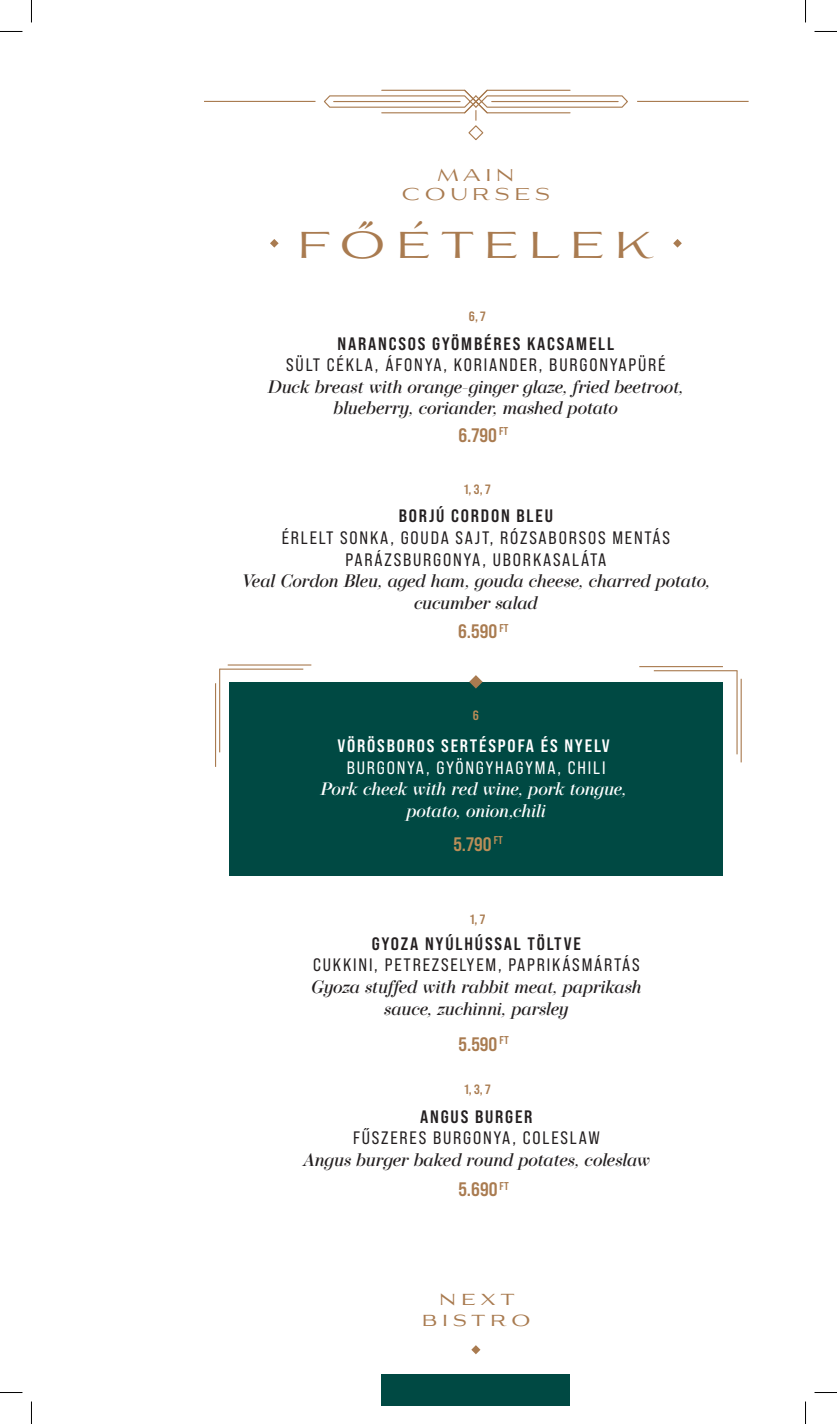
<style>
.page{position:relative;width:837px;height:1424px;background:#fff}
.page>*{position:absolute;margin:0;border:0;box-sizing:border-box;transform-origin:0 0}
.t1{font:36.3px "Aviano Flare";letter-spacing:.3em;color:#a97b50}
.t2{font:19.5px "Bebas Neue Pro Sm E Bd";color:#a97b50}
.t3{font:19.5px "Bebas Neue Pro Sm E Bd";color:#bb8e58}
.t4{font:italic 500 18px/21.6px "Operetta 12";color:#231f20;text-align:center}
.t5{font:18px/21.6px "Bebas Neue Pro Sm E Rg";letter-spacing:.1em;color:#231f20;text-align:center}
.t6{font:18px "Bebas Neue Pro Sm E Bd";letter-spacing:.1em;color:#231f20}
.t7{font:italic 500 18px/21.6px "Operetta 12";letter-spacing:-.005em;color:#fff;text-align:center}
.t8{font:18px "Bebas Neue Pro Sm E Bd";letter-spacing:.1em;color:#fff}
.t9{font:18px "Bebas Neue Pro Sm E Rg";letter-spacing:.1em;color:#fff}
.t10{font:17.7px/21.3px "Aviano Flare";letter-spacing:.3em;color:#a97b50;text-align:center}
.t11{font:16.5px/19.8px "Aviano Flare";letter-spacing:.3em;color:#a97b50;text-align:center}
.t12{font:13.5px "Bebas Neue Pro Sm E Bd";color:#a97b50}
.t13{font:13.5px "Bebas Neue Pro Sm E Bd";color:#bb8e58}
</style>
<div class="page">
<svg style="left:673px;top:239px;width:9px;height:9px"></svg>
<svg style="left:270px;top:239px;width:9px;height:9px"></svg>
<div style="left:382px;top:1374px;width:188px;height:31px;background:#004943"></div>
<svg style="left:471px;top:1345px;width:9px;height:9px"></svg>
<hr style="left:204px;top:101px;width:111px;height:1px;background:#a97b50">
<hr style="left:637px;top:101px;width:111px;height:1px;background:#a97b50">
<svg style="left:324px;top:89px;width:304px;height:51px"></svg>
<div style="left:229px;top:682px;width:494px;height:194px;background:#004943"></div>
<svg style="left:469px;top:675px;width:14px;height:13px"></svg>
<hr style="left:228px;top:664px;width:83px;height:1px;background:#a97b50">
<hr style="left:215px;top:683px;width:1px;height:84px;background:#a97b50">
<hr style="left:220px;top:668px;width:83px;height:2px;background:#a97b50">
<hr style="left:219px;top:669px;width:1px;height:83px;background:#a97b50">
<hr style="left:740px;top:679px;width:2px;height:83px;background:#a97b50">
<hr style="left:639px;top:666px;width:84px;height:1px;background:#a97b50">
<hr style="left:736px;top:671px;width:1px;height:83px;background:#a97b50">
<hr style="left:654px;top:670px;width:83px;height:1px;background:#a97b50">
<svg style="left:0;top:31px;width:22px;height:1px"></svg>
<svg style="left:814px;top:31px;width:23px;height:1px"></svg>
<svg style="left:0;top:1392px;width:22px;height:1px"></svg>
<svg style="left:814px;top:1392px;width:23px;height:1px"></svg>
<svg style="left:31px;top:0;width:1px;height:22px"></svg>
<svg style="left:31px;top:1401px;width:1px;height:23px"></svg>
<svg style="left:805px;top:0;width:1px;height:22px"></svg>
<svg style="left:805px;top:1401px;width:1px;height:23px"></svg>
<p class="t11" style="left:402px;top:165px;width:149px">MAIN<br>COURSES</p>
<h1 class="t1" style="left:298px;top:224px;width:355px">FŐÉTELEK</h1>
<p class="t12" style="left:469px;top:308px;width:18px">6, 7</p>
<p class="t6" style="left:337px;top:332px;width:278px">NARANCSOS GYÖMBÉRES KACSAMELL</p>
<p class="t5" style="left:286px;top:354px;width:381px">SÜLT CÉKLA, ÁFONYA, KORIANDER, BURGONYAPÜRÉ</p>
<p class="t4" style="left:268px;top:376px;width:417px">Duck breast with orange-ginger glaze, fried beetroot, blueberry, coriander, mashed potato</p>
<p class="t2" style="left:458px;top:423px;width:51px">6.790 <sup>FT</sup></p>
<p class="t12" style="left:464px;top:481px;width:28px">1, 3, 7</p>
<p class="t6" style="left:399px;top:505px;width:156px">BORJÚ CORDON BLEU</p>
<p class="t5" style="left:282px;top:526px;width:390px">ÉRLELT SONKA, GOUDA SAJT, RÓZSABORSOS MENTÁS<br>PARÁZSBURGONYA, UBORKASALÁTA</p>
<p class="t4" style="left:241px;top:570px;width:470px">Veal Cordon Bleu, aged ham, gouda cheese, charred potato, cucumber salad</p>
<p class="t2" style="left:458px;top:620px;width:52px">6.590 <sup>FT</sup></p>
<p class="t13" style="left:473px;top:707px;width:8px">6</p>
<p class="t8" style="left:337px;top:735px;width:274px">VÖRÖSBOROS SERTÉSPOFA ÉS NYELV</p>
<p class="t9" style="left:347px;top:756px;width:260px">BURGONYA, GYÖNGYHAGYMA, CHILI</p>
<p class="t7" style="left:320px;top:778px;width:308px">Pork cheek with red wine, pork tongue, potato, onion,chili</p>
<p class="t3" style="left:453px;top:832px;width:51px">5.790 <sup>FT</sup></p>
<p class="t12" style="left:470px;top:911px;width:17px">1, 7</p>
<p class="t6" style="left:372px;top:933px;width:210px">GYOZA NYÚLHÚSSAL TÖLTVE</p>
<p class="t5" style="left:313px;top:954px;width:328px">CUKKINI, PETREZSELYEM, PAPRIKÁSMÁRTÁS</p>
<p class="t4" style="left:311px;top:976px;width:332px">Gyoza stuffed with rabbit meat, paprikash sauce, zuchinni, parsley</p>
<p class="t2" style="left:458px;top:1032px;width:52px">5.590 <sup>FT</sup></p>
<p class="t12" style="left:464px;top:1081px;width:28px">1, 3, 7</p>
<p class="t6" style="left:420px;top:1105px;width:114px">ANGUS BURGER</p>
<p class="t5" style="left:353px;top:1127px;width:248px">FŰSZERES BURGONYA, COLESLAW</p>
<p class="t4" style="left:303px;top:1148px;width:348px">Angus burger baked round potates, coleslaw</p>
<p class="t2" style="left:458px;top:1177px;width:52px">5.690 <sup>FT</sup></p>
<p class="t10" style="left:422px;top:1288px;width:109px">next bistro</p>
</div>
